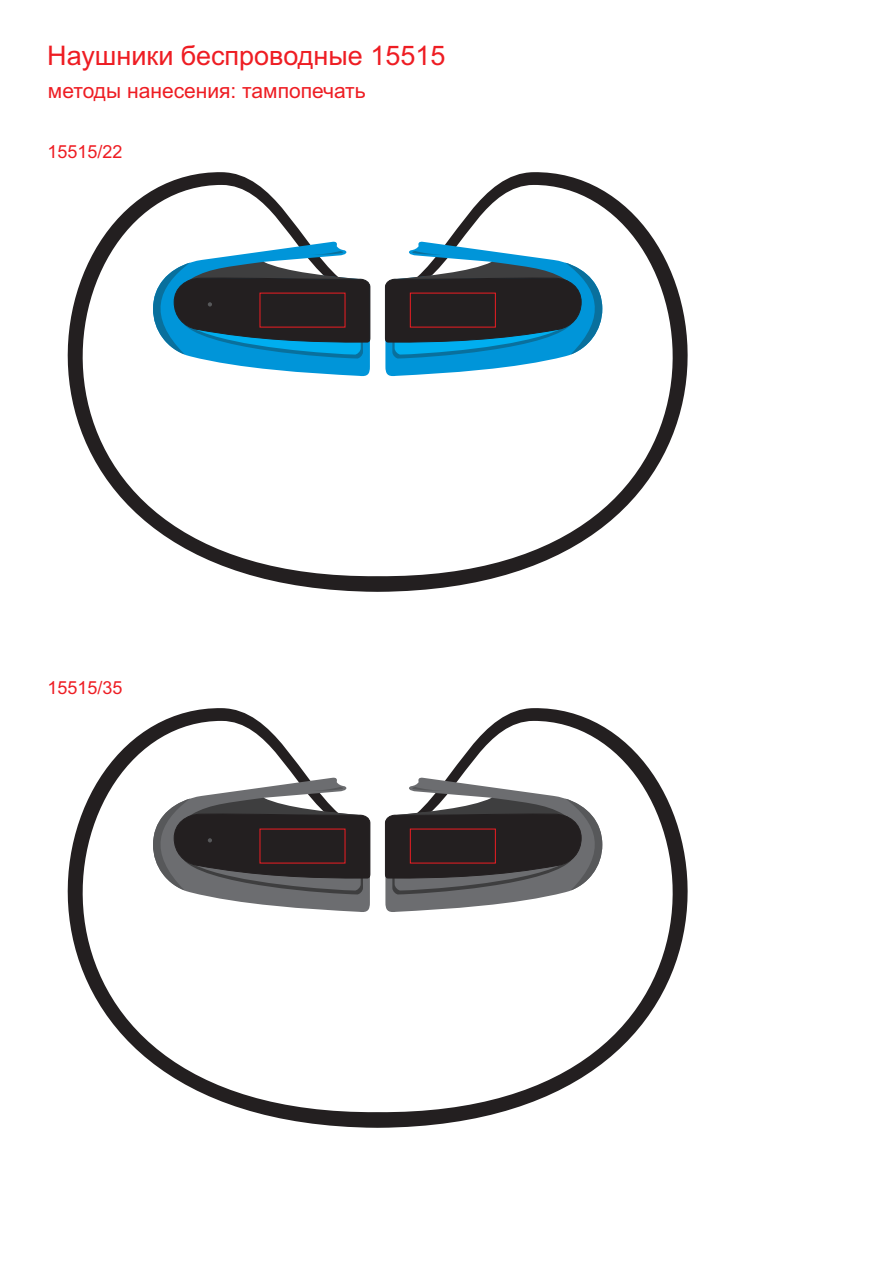
<style>
.page{position:relative;width:893px;height:1263px;background:#fff}
.page>*{position:absolute;margin:0;border:0;box-sizing:border-box;transform-origin:0 0}
.t1{font:27px "Arial";color:#ee1d23}
.t2{font:21px "Arial";color:#ee1d23}
.t3{font:18px "Arial";color:#ee1d23}
</style>
<div class="page">
<svg style="left:67px;top:172px;width:621px;height:420px"></svg>
<svg style="left:147px;top:241px;width:224px;height:136px"></svg>
<svg style="left:385px;top:241px;width:224px;height:136px"></svg>
<svg style="left:67px;top:708px;width:621px;height:420px"></svg>
<svg style="left:147px;top:777px;width:224px;height:136px"></svg>
<svg style="left:385px;top:777px;width:224px;height:136px"></svg>
<p class="t1" style="left:47px;top:45px;width:400px">Наушники беспроводные 15515</p>
<p class="t2" style="left:48px;top:83px;width:319px">методы нанесения: тампопечать</p>
<p class="t3" style="left:47px;top:145px;width:77px">15515/22</p>
<p class="t3" style="left:47px;top:681px;width:77px">15515/35</p>
</div>
